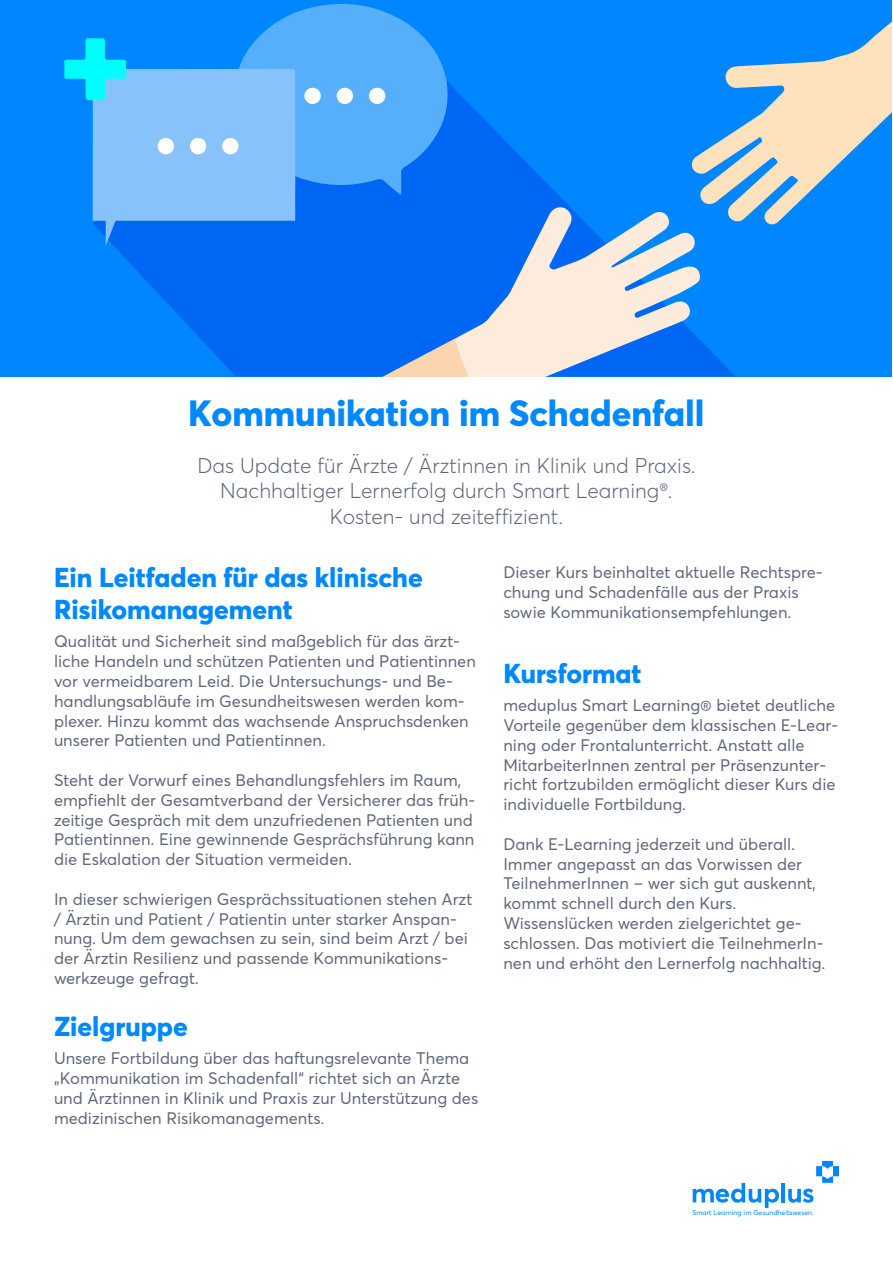
<style>
.page{position:relative;width:893px;height:1263px;background:#fff}
.page>*{position:absolute;margin:0;border:0;box-sizing:border-box;transform-origin:0 0}
.t1{font:800 36px "Averta";color:#08f}
.t2{font:800 27px/32.4px "Averta";color:#08f}
.t3{font:300 21px/25.2px "Averta";color:#606878;text-align:center}
.t4{font:16.5px/19.8px "Averta";color:#606878}
.t5{font:6.9px "Averta";color:#0087ff}
</style>
<div class="page">
<div style="left:0;top:0;width:892px;height:376px;background:#0087ff"></div>
<svg style="left:64px;top:4px;width:828px;height:372px"></svg>
<hr style="left:781px;top:1183px;width:4px;height:19px;background:#0087ff">
<svg style="left:788px;top:1189px;width:25px;height:14px"></svg>
<svg style="left:693px;top:1183px;width:86px;height:25px"></svg>
<svg style="left:816px;top:1161px;width:23px;height:22px"></svg>
<h1 class="t1" style="left:188px;top:391px;width:518px">Kommunikation im Schadenfall</h1>
<p class="t3" style="left:197px;top:453px;width:500px">Das Update für Ärzte / Ärztinnen in Klinik und Praxis.<br>Nachhaltiger Lernerfolg durch Smart Learning<sup>®</sup>.<br>Kosten- und zeiteffizient.</p>
<h2 class="t2" style="left:54px;top:560px;width:370px">Ein Leitfaden für das klinische<br>Risikomanagement</h2>
<p class="t4" style="left:54px;top:631px;width:423px">Qualität und Sicherheit sind maßgeblich für das ärzt&shy;liche Handeln und schützen Patienten und Patientinnen vor vermeidbarem Leid. Die Untersuchungs- und Be&shy;handlungsabläufe im Gesundheitswesen werden kom&shy;plexer. Hinzu kommt das wachsende Anspruchsdenken unserer Patienten und Patientinnen.</p>
<p class="t4" style="left:54px;top:770px;width:423px">Steht der Vorwurf eines Behandlungsfehlers im Raum, empfiehlt der Gesamtverband der Versicherer das früh&shy;zeitige Gespräch mit dem unzufriedenen Patienten und Patientinnen. Eine gewinnende Gesprächsführung kann die Eskalation der Situation vermeiden.</p>
<p class="t4" style="left:54px;top:889px;width:420px">In dieser schwierigen Gesprächssituationen stehen Arzt / Ärztin und Patient / Patientin unter starker Anspan&shy;nung. Um dem gewachsen zu sein, sind beim Arzt / bei der Ärztin Resilienz und passende Kommunikations&shy;werkzeuge gefragt.</p>
<h2 class="t2" style="left:54px;top:1010px;width:135px">Zielgruppe</h2>
<p class="t4" style="left:54px;top:1048px;width:426px">Unsere Fortbildung über das haftungsrelevante Thema „Kommunikation im Schadenfall“ richtet sich an Ärzte und Ärztinnen in Klinik und Praxis zur Unterstützung des medizinischen Risikomanagements.</p>
<p class="t4" style="left:503px;top:563px;width:321px">Dieser Kurs beinhaltet aktuelle Rechtspre&shy;chung und Schadenfälle aus der Praxis sowie Kommunikationsempfehlungen.</p>
<h2 class="t2" style="left:503px;top:657px;width:140px">Kursformat</h2>
<p class="t4" style="left:503px;top:695px;width:336px">meduplus Smart Learning® bietet deutliche Vorteile gegenüber dem klassischen E-Lear&shy;ning oder Frontalunterricht. Anstatt alle MitarbeiterInnen zentral per Präsenzunter&shy;richt fortzubilden ermöglicht dieser Kurs die individuelle Fortbildung.</p>
<p class="t4" style="left:503px;top:834px;width:324px">Dank E-Learning jederzeit und überall.<br>Immer angepasst an das Vorwissen der TeilnehmerInnen – wer sich gut auskennt, kommt schnell durch den Kurs.<br>Wissenslücken werden zielgerichtet ge&shy;schlossen. Das motiviert die TeilnehmerIn&shy;nen und erhöht den Lernerfolg nachhaltig.</p>
<p class="t5" style="left:692px;top:1208px;width:123px">Smart Learning im Gesundheitswesen.</p>
</div>
